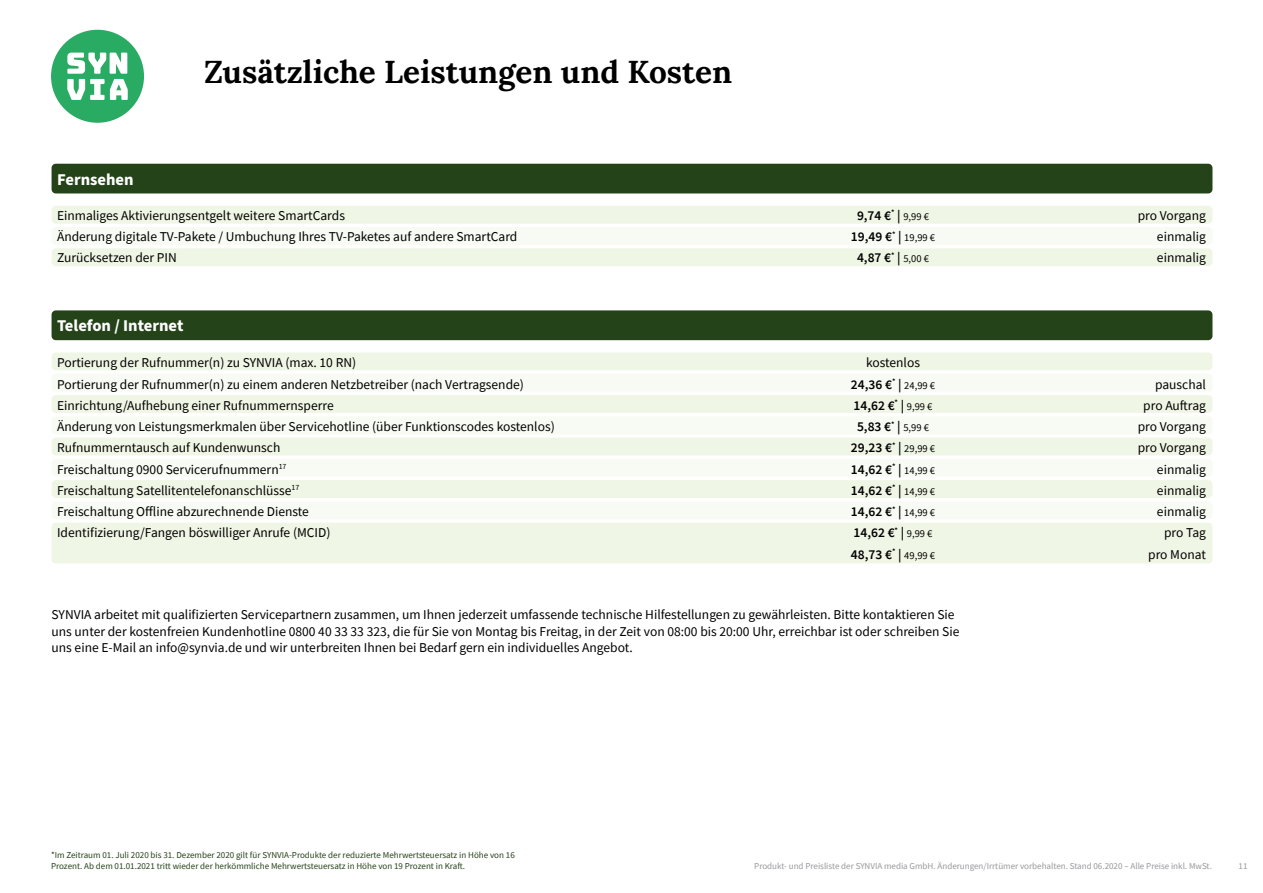
<style>
.page{position:relative;width:1263px;height:893px;background:#fff}
.page>*{position:absolute;margin:0;border:0;box-sizing:border-box;transform-origin:0 0}
.t1{font:700 31.5px "Lora";color:#000}
.t2{font:700 16.5px "Source Sans Pro";color:#fff}
.t3{font:13.5px/16.2px "Source Sans Pro";color:#000}
.t4{font:600 13.5px "Source Sans Pro";color:#000}
.t5{font:9px/10.8px "Source Sans Pro";color:#254319}
.t6{font:9px "Source Sans Pro";color:#98989c}
.s1{font-weight:400;font-size:10.5px}
</style>
<div class="page">
<div style="left:52px;top:310px;width:1160px;height:30px;background:#254319;border-radius:4px"></div>
<div style="left:52px;top:164px;width:1160px;height:29px;background:#254319;border-radius:4px"></div>
<div style="left:52px;top:352px;width:1160px;height:18px;background:#f0f6e5;border-radius:4px"></div>
<div style="left:52px;top:206px;width:1160px;height:18px;background:#f0f6e5;border-radius:4px"></div>
<div style="left:52px;top:438px;width:1160px;height:17px;background:#f0f6e5;border-radius:4px"></div>
<div style="left:52px;top:523px;width:1160px;height:40px;background:#f0f6e5;border-radius:4px"></div>
<div style="left:52px;top:395px;width:1160px;height:18px;background:#f0f6e5;border-radius:4px"></div>
<div style="left:52px;top:248px;width:1160px;height:18px;background:#f0f6e5;border-radius:4px"></div>
<div style="left:52px;top:480px;width:1160px;height:18px;background:#f0f6e5;border-radius:4px"></div>
<div style="left:52px;top:374px;width:1160px;height:18px;background:#f8fbf3;border-radius:4px"></div>
<div style="left:52px;top:227px;width:1160px;height:18px;background:#f8fbf3;border-radius:4px"></div>
<div style="left:52px;top:459px;width:1160px;height:18px;background:#f8fbf3;border-radius:4px"></div>
<div style="left:52px;top:416px;width:1160px;height:18px;background:#f8fbf3;border-radius:4px"></div>
<div style="left:52px;top:501px;width:1160px;height:18px;background:#f8fbf3;border-radius:4px"></div>
<svg style="left:51px;top:30px;width:93px;height:93px"></svg>
<h1 class="t1" style="left:204px;top:51px;width:530px">Zusätzliche Leistungen und Kosten</h1>
<p class="t2" style="left:57px;top:168px;width:78px">Fernsehen</p>
<p class="t3" style="left:57px;top:207px;width:289px">Einmaliges Aktivierungsentgelt weitere SmartCards</p>
<p class="t4" style="left:857px;top:206px;width:73px">9,74 €<sup>*</sup> | <span class="s1">9,99 €</span></p>
<p class="t3" style="left:1138px;top:207px;width:70px">pro Vorgang</p>
<p class="t3" style="left:57px;top:228px;width:462px">Änderung digitale TV-Pakete / Umbuchung Ihres TV-Paketes auf andere SmartCard</p>
<p class="t4" style="left:851px;top:228px;width:86px">19,49 €<sup>*</sup> | <span class="s1">19,99 €</span></p>
<p class="t3" style="left:1157px;top:228px;width:50px">einmalig</p>
<p class="t3" style="left:57px;top:250px;width:121px">Zurücksetzen der PIN</p>
<p class="t4" style="left:857px;top:249px;width:73px">4,87 €<sup>*</sup> | <span class="s1">5,00 €</span></p>
<p class="t3" style="left:1157px;top:250px;width:50px">einmalig</p>
<p class="t2" style="left:57px;top:315px;width:128px">Telefon / Internet</p>
<p class="t3" style="left:57px;top:354px;width:301px">Portierung der Rufnummer(n) zu SYNVIA (max. 10 RN)</p>
<p class="t3" style="left:866px;top:354px;width:56px">kostenlos</p>
<p class="t3" style="left:57px;top:376px;width:468px">Portierung der Rufnummer(n) zu einem anderen Netzbetreiber (nach Vertragsende)</p>
<p class="t4" style="left:851px;top:375px;width:86px">24,36 €<sup>*</sup> | <span class="s1">24,99 €</span></p>
<p class="t3" style="left:1155px;top:376px;width:52px">pauschal</p>
<p class="t3" style="left:57px;top:397px;width:278px">Einrichtung/Aufhebung einer Rufnummernsperre</p>
<p class="t4" style="left:853px;top:396px;width:80px">14,62 €<sup>*</sup> | <span class="s1">9,99 €</span></p>
<p class="t3" style="left:1143px;top:397px;width:64px">pro Auftrag</p>
<p class="t3" style="left:57px;top:418px;width:499px">Änderung von Leistungsmerkmalen über Servicehotline (über Funktionscodes kostenlos)</p>
<p class="t4" style="left:857px;top:418px;width:73px">5,83 €<sup>*</sup> | <span class="s1">5,99 €</span></p>
<p class="t3" style="left:1138px;top:418px;width:70px">pro Vorgang</p>
<p class="t3" style="left:57px;top:440px;width:225px">Rufnummerntausch auf Kundenwunsch</p>
<p class="t4" style="left:851px;top:439px;width:86px">29,23 €<sup>*</sup> | <span class="s1">29,99 €</span></p>
<p class="t3" style="left:1138px;top:440px;width:70px">pro Vorgang</p>
<p class="t3" style="left:57px;top:461px;width:231px">Freischaltung 0900 Servicerufnummern<sup>17</sup></p>
<p class="t4" style="left:851px;top:460px;width:86px">14,62 €<sup>*</sup> | <span class="s1">14,99 €</span></p>
<p class="t3" style="left:1157px;top:461px;width:50px">einmalig</p>
<p class="t3" style="left:57px;top:482px;width:244px">Freischaltung Satellitentelefonanschlüsse<sup>17</sup></p>
<p class="t4" style="left:851px;top:481px;width:86px">14,62 €<sup>*</sup> | <span class="s1">14,99 €</span></p>
<p class="t3" style="left:1157px;top:482px;width:50px">einmalig</p>
<p class="t3" style="left:57px;top:503px;width:253px">Freischaltung Offline abzurechnende Dienste</p>
<p class="t4" style="left:851px;top:503px;width:86px">14,62 €<sup>*</sup> | <span class="s1">14,99 €</span></p>
<p class="t3" style="left:1157px;top:503px;width:50px">einmalig</p>
<p class="t3" style="left:57px;top:525px;width:275px">Identifizierung/Fangen böswilliger Anrufe (MCID)</p>
<p class="t4" style="left:853px;top:524px;width:80px">14,62 €<sup>*</sup> | <span class="s1">9,99 €</span></p>
<p class="t3" style="left:1164px;top:525px;width:43px">pro Tag</p>
<p class="t4" style="left:851px;top:545px;width:86px">48,73 €<sup>*</sup> | <span class="s1">49,99 €</span></p>
<p class="t3" style="left:1148px;top:546px;width:59px">pro Monat</p>
<p class="t3" style="left:52px;top:607px;width:909px">SYNVIA arbeitet mit qualifizierten Servicepartnern zusammen, um Ihnen jederzeit umfassende technische Hilfestellungen zu gewährleisten. Bitte kontaktieren Sie uns unter der kostenfreien Kundenhotline 0800 40 33 33 323, die für Sie von Montag bis Freitag, in der Zeit von 08:00 bis 20:00 Uhr, erreichbar ist oder schreiben Sie uns eine E-Mail an info@synvia.de und wir unterbreiten Ihnen bei Bedarf gern ein individuelles Angebot.</p>
<p class="t5" style="left:51px;top:849px;width:465px">*Im Zeitraum 01. Juli 2020 bis 31. Dezember 2020 gilt für SYNVIA-Produkte der reduzierte Mehrwertsteuersatz in Höhe von 16<br>Prozent. Ab dem 01.01.2021 tritt wieder der herkömmliche Mehrwertsteuersatz in Höhe von 19 Prozent in Kraft.</p>
<p class="t6" style="left:754px;top:860px;width:459px">Produkt- und Preisliste der SYNVIA media GmbH. Änderungen/Irrtümer vorbehalten. Stand 06.2020 – Alle Preise inkl. MwSt.</p>
<p class="t6" style="left:1238px;top:860px;width:10px">11</p>
</div>
